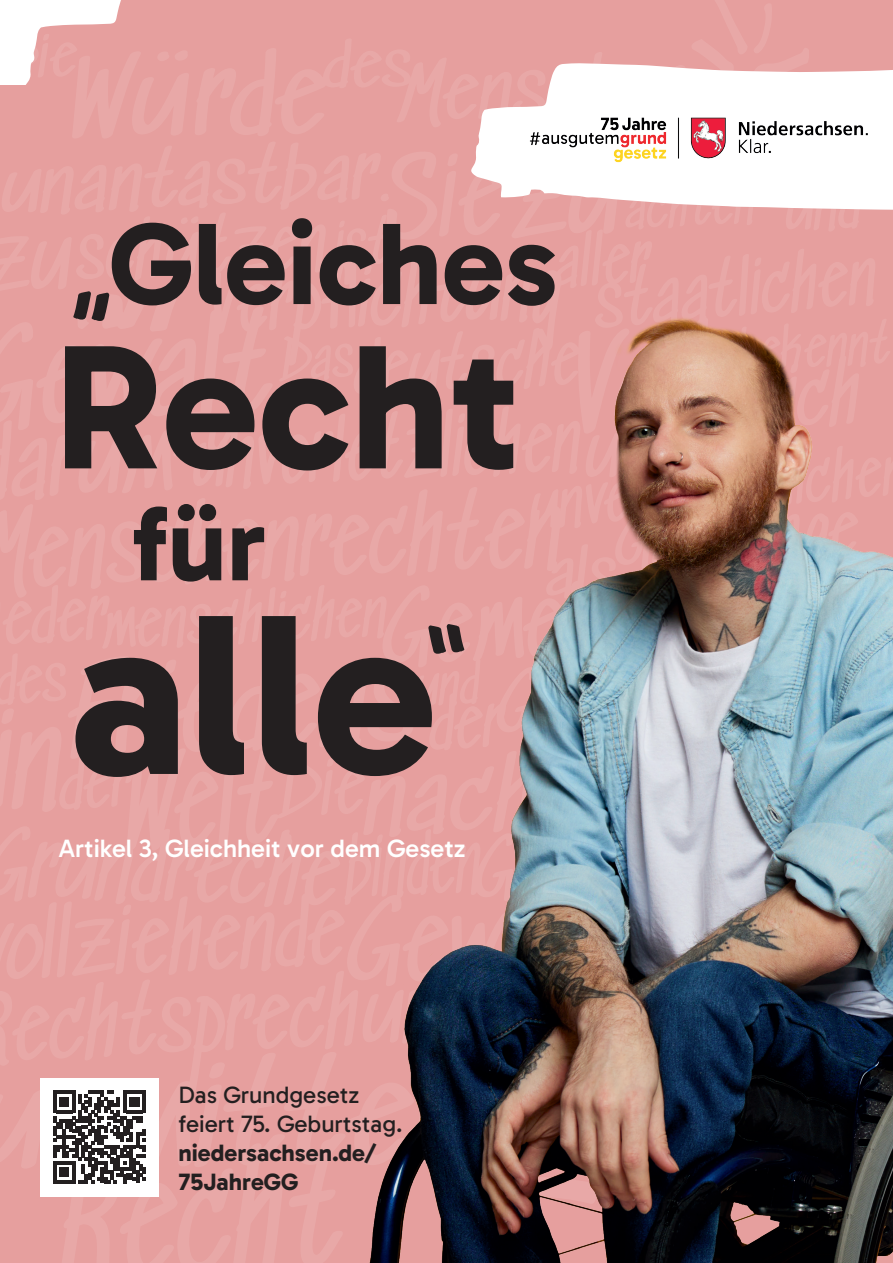
<style>
.page{position:relative;width:893px;height:1263px;background:#fff}
.page>*{position:absolute;margin:0;border:0;box-sizing:border-box;transform-origin:0 0}
.t1{font:231.9px "Gabarito";color:#231f20}
.t2{font:179.25px "Gabarito";color:#231f20}
.t3{font:117.6px "Gabarito";color:#231f20}
.t4{font:106.2px "Gabarito";color:#231f20}
.t5{font:25.5px "Gabarito";color:#fff}
.t6{font:24px/29px "Gabarito";color:#231f20}
</style>
<div class="page">
<img style="left:0;top:0;width:893px;height:1263px">
<h3 class="t3" style="left:109px;top:191px;width:450px">Gleiches</h3>
<h2 class="t2" style="left:54px;top:296px;width:469px">Recht</h2>
<h3 class="t4" style="left:132px;top:478px;width:136px">für</h3>
<h1 class="t1" style="left:70px;top:551px;width:368px">alle</h1>
<p class="t5" style="left:58px;top:833px;width:409px">Artikel 3, Gleichheit vor dem Gesetz</p>
<p class="t6" style="left:178px;top:1080px;width:226px">Das Grundgesetz feiert 75. Geburtstag. niedersachsen.de/<br>75JahreGG</p>
</div>
